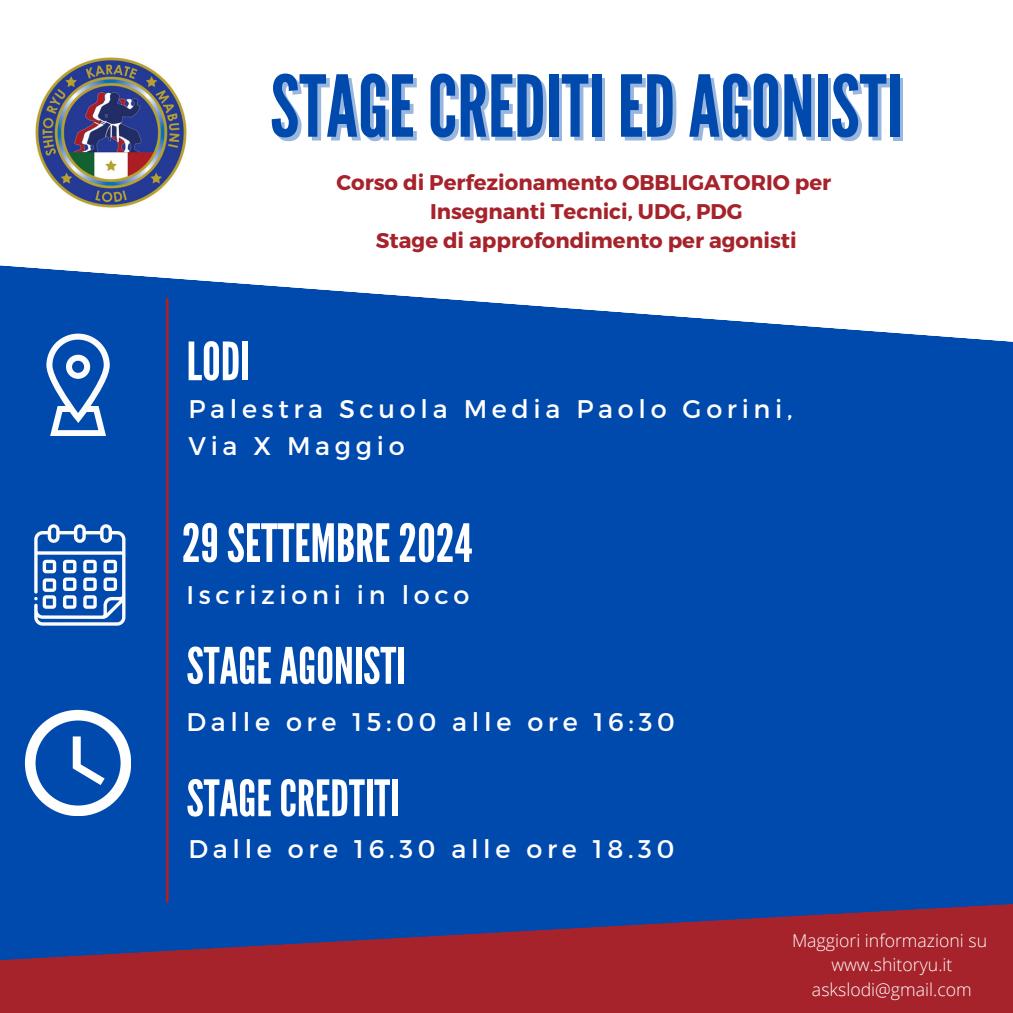
<style>
.page{position:relative;width:1013px;height:1013px;background:#fff}
.page>*{position:absolute;margin:0;border:0;box-sizing:border-box;transform-origin:0 0}
.t1{font:85px "League Gothic";color:#004aad}
.t2{font:52.62px "League Gothic";color:#fff}
.t3{font:50.12px "League Gothic";color:#fff}
.t4{font:25.5px/36.5px "Montserrat";letter-spacing:.185em;color:#fff}
.t5{font:700 21.25px/29px "Montserrat";color:#a6232b;text-align:center}
.t6{font:300 17.75px "Open Sans";color:#fff}
</style>
<div class="page">
<div style="left:0;top:265px;width:1012px;height:634px;background:#004aad"></div>
<svg style="left:0;top:899px;width:1012px;height:113px;background:#752e50"></svg>
<hr style="left:166px;top:299px;width:3px;height:602px;background:#a6232b">
<img style="left:35px;top:57px;width:152px;height:151px">
<svg style="left:46px;top:333px;width:64px;height:103px"></svg>
<svg style="left:25px;top:710px;width:106px;height:105px"></svg>
<svg style="left:34px;top:524px;width:91px;height:101px"></svg>
<h1 class="t1" style="left:270px;top:57px;width:634px">STAGECREDITI EDAGONISTI</h1>
<h4 class="t2" style="left:186px;top:331px;width:65px">LODI</h4>
<h3 class="t5" style="left:336px;top:167px;width:496px">Corso di Perfezionamento OBBLIGATORIO per<br>Insegnanti Tecnici, UDG, PDG<br>Stage di approfondimento per agonisti</h3>
<h2 class="t4" style="left:188px;top:389px;width:605px">Palestra Scuola Media Paolo Gorini,<br>Via X Maggio</h2>
<h2 class="t2" style="left:182px;top:512px;width:292px">29SETTEMBRE2024</h2>
<h3 class="t4" style="left:186px;top:575px;width:284px">Iscrizioni in loco</h3>
<h2 class="t3" style="left:186px;top:637px;width:221px">STAGEAGONISTI</h2>
<p class="t4" style="left:186px;top:702px;width:490px">Dalle ore 15:00 alle ore 16:30</p>
<h3 class="t3" style="left:186px;top:769px;width:214px">STAGECREDTITI</h3>
<p class="t4" style="left:188px;top:829px;width:487px">Dalle ore 16.30 alle ore 18.30</p>
<p class="t6" style="left:792px;top:927px;width:197px">Maggiori informazioni su</p>
<h3 class="t6" style="left:831px;top:952px;width:123px">www.shitoryu.it</h3>
<h2 class="t6" style="left:812px;top:976px;width:161px">askslodi@gmail.com</h2>
</div>
